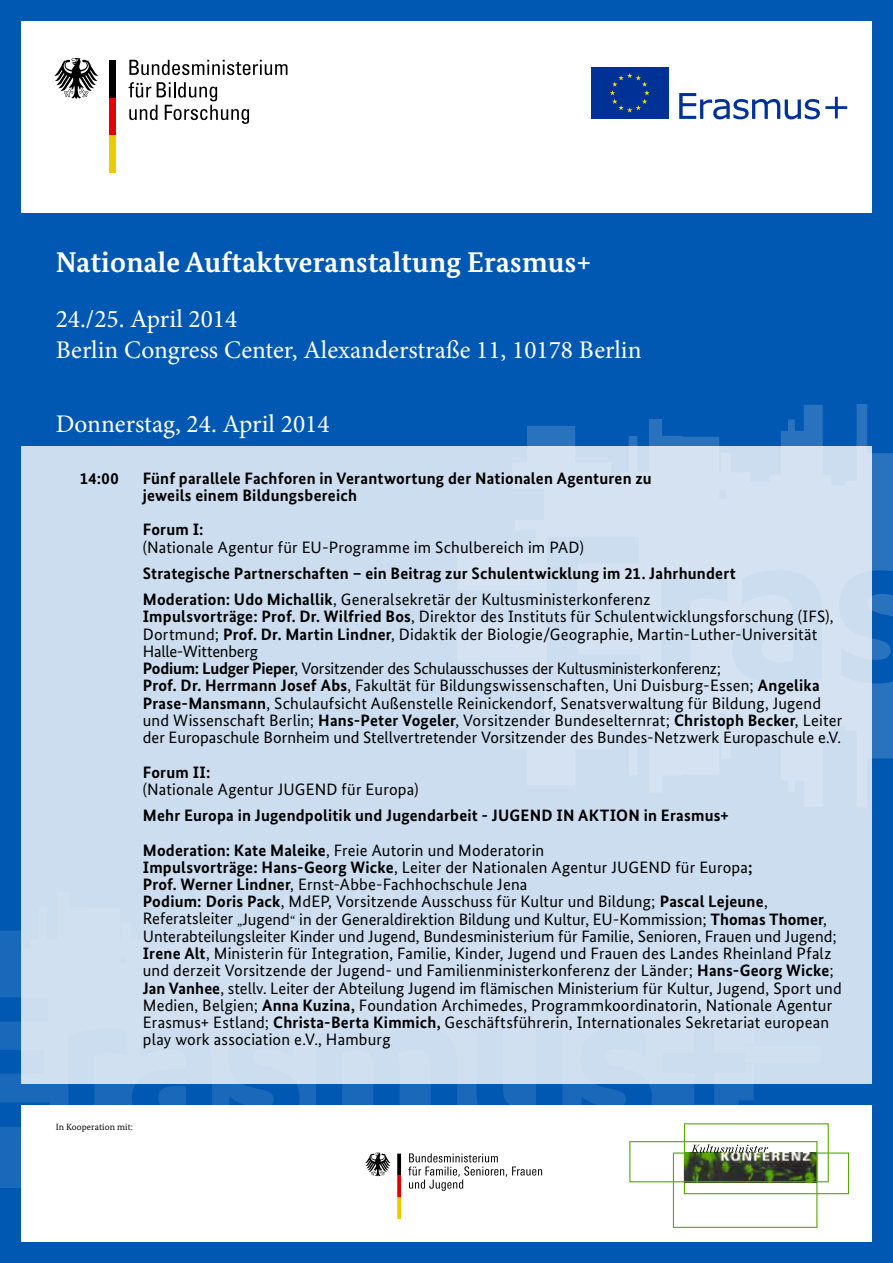
<style>
.page{position:relative;width:893px;height:1263px;background:#0058b2}
.page>*{position:absolute;margin:0;border:0;box-sizing:border-box;transform-origin:0 0}
.t1{font:700 28.5px "Bundes Serif";letter-spacing:.01em;color:#fff}
.t2{font:25.35px/31.8px "Minion Pro";color:#fff}
.t3{font:16.5px/17.2px "Bundes Sans";letter-spacing:.01em;color:#000}
.t4{font:700 16.5px/17.2px "Bundes Sans";letter-spacing:.015em;color:#000}
.t5{font:9px "Bundes Serif";letter-spacing:.01em;color:#000}
.s1{font-weight:400}
.s2{font-weight:700}
.s3{font-size:13.5px}
</style>
<div class="page">
<svg style="left:527px;top:404px;width:366px;height:355px"></svg>
<svg style="left:0;top:931px;width:821px;height:257px;fill:#1968b9"></svg>
<div style="left:21px;top:1106px;width:851px;height:136px;background:#fff"></div>
<div style="left:21px;top:21px;width:851px;height:192px;background:#fff"></div>
<svg style="left:129px;top:82px;width:120px;height:42px"></svg>
<svg style="left:129px;top:60px;width:158px;height:15px"></svg>
<div style="left:109px;top:135px;width:7px;height:37px;background:#ebca00"></div>
<div style="left:109px;top:97px;width:7px;height:38px;background:#e20000"></div>
<div style="left:109px;top:60px;width:7px;height:37px;background:#000"></div>
<svg style="left:54px;top:58px;width:44px;height:41px"></svg>
<svg style="left:365px;top:1152px;width:26px;height:24px"></svg>
<svg style="left:397px;top:1153px;width:4px;height:66px"></svg>
<svg style="left:408px;top:1153px;width:134px;height:38px"></svg>
<svg style="left:629px;top:1123px;width:220px;height:105px"></svg>
<svg style="left:679px;top:93px;width:168px;height:26px"></svg>
<div style="left:592px;top:68px;width:76px;height:51px;background:#003196"></div>
<svg style="left:610px;top:73px;width:40px;height:40px"></svg>
<div style="left:21px;top:446px;width:851px;height:638px;background:#ccddef"></div>
<h1 class="t1" style="left:56px;top:245px;width:537px">Nationale Auftaktveranstaltung Erasmus+</h1>
<h2 class="t2" style="left:56px;top:303px;width:587px">24./25. April 2014<br>Berlin Congress Center, Alexanderstraße 11, 10178 Berlin</h2>
<h2 class="t2" style="left:56px;top:408px;width:275px">Donnerstag, 24. April 2014</h2>
<p class="t4" style="left:80px;top:469px;width:40px">14:00</p>
<p class="t4" style="left:143px;top:469px;width:510px">Fünf parallele Fachforen in Verantwortung der Nationalen Agenturen zu jeweils einem Bildungsbereich</p>
<p class="t4" style="left:143px;top:521px;width:62px">Forum I:</p>
<p class="t3" style="left:143px;top:538px;width:443px">(Nationale Agentur für EU-Programme im Schulbereich im PAD)</p>
<p class="t4" style="left:143px;top:560px;width:595px;line-height:26.2px">Strategische Partnerschaften – ein Beitrag zur Schulentwicklung im 21. Jahrhundert<br>Moderation: Udo Michallik<span class="s1">, Generalsekretär der Kultusministerkonferenz</span></p>
<p class="t3" style="left:143px;top:608px;width:701px"><span class="s2">Impulsvorträge: Prof. Dr. Wilfried Bos</span>, Direktor des Instituts für Schulentwicklungsforschung (IFS), Dortmund; <span class="s2">Prof. Dr. Martin Lindner</span>, Didaktik der Biologie/Geographie, Martin-Luther-Universität Halle-Wittenberg<br><span class="s2">Podium: Ludger Pieper</span>, Vorsitzender des Schulausschusses der Kultusministerkonferenz;<br><span class="s2">Prof. Dr. Herrmann Josef Abs</span>, Fakultät für Bildungswissenschaften, Uni Duisburg-Essen; <span class="s2">Angelika Prase-Mansmann</span>, Schulaufsicht Außenstelle Reinickendorf, Senatsverwaltung für Bildung, Jugend und Wissenschaft Berlin; <span class="s2">Hans-Peter Vogeler</span>, Vorsitzender Bundeselternrat; <span class="s2">Christoph Becker</span>, Leiter der Europaschule Bornheim und Stellvertretender Vorsitzender des Bundes-Netzwerk Europaschule e.V.</p>
<p class="t4" style="left:143px;top:763px;width:69px">Forum II:</p>
<p class="t3" style="left:143px;top:780px;width:277px">(Nationale Agentur JUGEND für Europa)</p>
<p class="t4" style="left:143px;top:798px;width:587px;line-height:34.5px">Mehr Europa in Jugendpolitik und Jugendarbeit - JUGEND IN AKTION in Erasmus+<br>Moderation: Kate Maleike<span class="s1">, Freie Autorin und Moderatorin</span></p>
<p class="t3" style="left:143px;top:858px;width:700px"><span class="s2">Impulsvorträge: Hans-Georg Wicke</span>, Leiter der Nationalen Agentur JUGEND für Europa<span class="s2">;<br>Prof. Werner Lindner</span>, Ernst-Abbe-Fachhochschule Jena<br><span class="s2">Podium: Doris Pack</span>, MdEP, Vorsitzende Ausschuss für Kultur und Bildung; <span class="s2">Pascal Lejeune</span>, Referatsleiter <span class="s3">„</span>Jugend<span class="s3">“</span> in der Generaldirektion Bildung und Kultur, EU-Kommission; <span class="s2">Thomas Thomer</span>, Unterabteilungsleiter Kinder und Jugend, Bundesministerium für Familie, Senioren, Frauen und Jugend; <span class="s2">Irene Alt</span>, Ministerin für Integration, Familie, Kinder, Jugend und Frauen des Landes Rheinland Pfalz und derzeit Vorsitzende der Jugend- und Familienministerkonferenz der Länder; <span class="s2">Hans-Georg Wicke</span>; <span class="s2">Jan Vanhee</span>, stellv. Leiter der Abteilung Jugend im flämischen Ministerium für Kultur, Jugend, Sport und Medien, Belgien; <span class="s2">Anna Kuzina,</span> Foundation Archimedes, Programmkoordinatorin, Nationale Agentur Erasmus+ Estland; <span class="s2">Christa-Berta Kimmich,</span> Geschäftsführerin, Internationales Sekretariat european play work association e.V., Hamburg</p>
<p class="t5" style="left:56px;top:1122px;width:79px">In Kooperation mit:</p>
</div>
